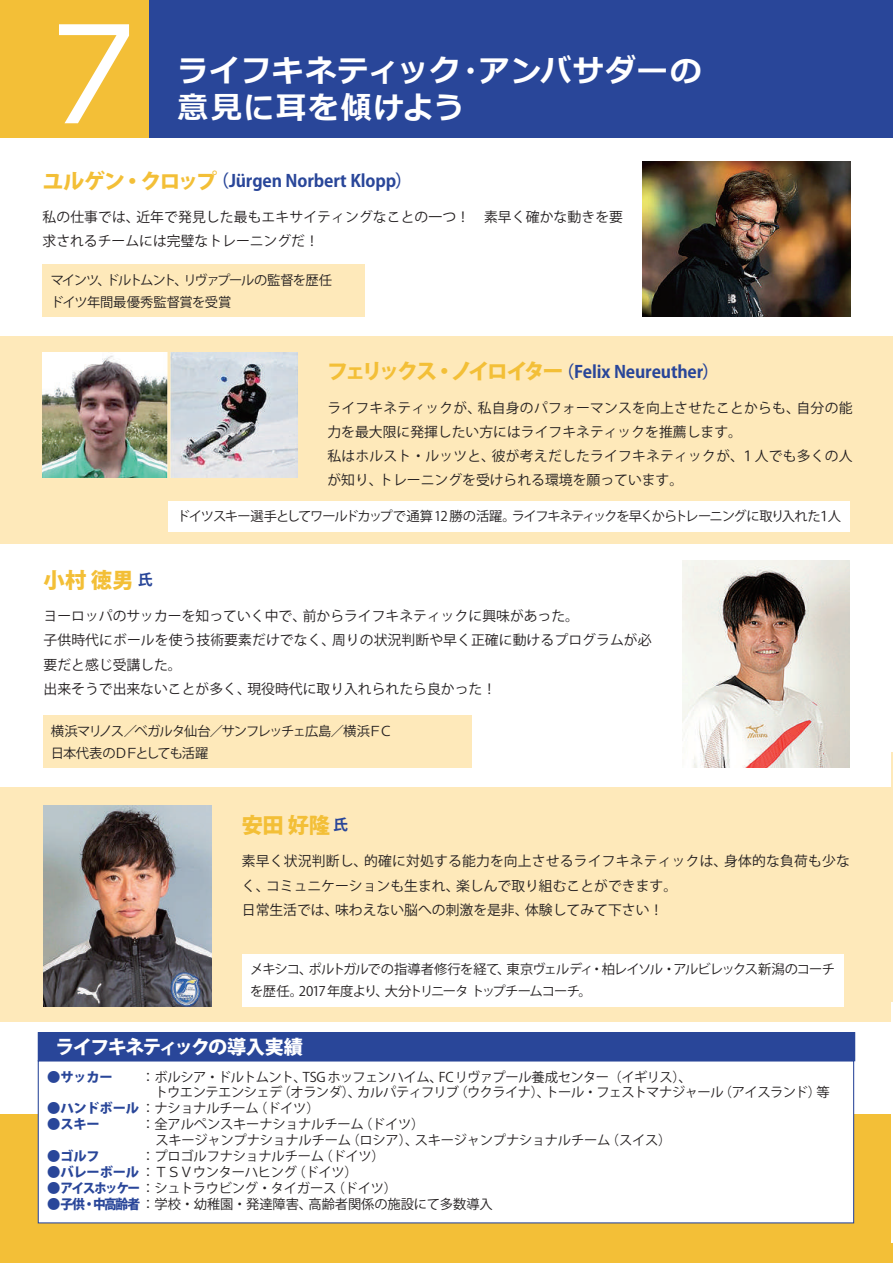
<style>
.page{position:relative;width:893px;height:1263px;background:#fff}
.page>*{position:absolute;margin:0;border:0;box-sizing:border-box;transform-origin:0 0}
.t1{font:125.55px "UD Shin Go NT Pro";color:#fff}
.t2{font:700 30.9px/37px "Meiryo";letter-spacing:.04em;color:#fff}
.t3{font:800 21.3px "Koz Go Pro";letter-spacing:-.005em;color:#f3bf37}
.t4{font:800 19.2px "Koz Go Pro";letter-spacing:-.095em;color:#fff}
.t5{font:700 16.95px "Koz Go Pro";letter-spacing:-.01em;color:#294699}
.t6{font:13.8px/24.2px "Koz Go Pro";color:#231f20}
.t7{font:13.35px/15.9px "Koz Go Pro";letter-spacing:-.035em;color:#231f20}
.t8{font:13.35px/15.9px "Koz Go Pro";letter-spacing:-.015em;color:#231f20}
.t9{font:13.35px/21.8px "Koz Go Pro";letter-spacing:-.07em;color:#231f20}
.t10{font:13.35px "Koz Go Pro";letter-spacing:-.095em;color:#231f20}
.t11{font:13.35px/21.8px "Koz Go Pro";letter-spacing:-.08em;color:#231f20}
.t12{font:13.35px/21.8px "Koz Go Pro";letter-spacing:-.06em;color:#231f20}
.t13{font:13.35px "Koz Go Pro";letter-spacing:-.01em;color:#231f20}
.t14{font:800 13.35px "Koz Go Pro";letter-spacing:-.015em;color:#294699}
.s1{font-weight:800;font-size:21.3px;color:#f3bf37}
.s2{font-weight:700;font-size:14.85px;color:#294699}
.s3{font-weight:800;color:#294699}
.s4{font-weight:400}
</style>
<div class="page">
<div style="left:0;top:1114px;width:893px;height:149px;background:#f3bf37"></div>
<div style="left:0;top:0;width:893px;height:138px;background:#294699"></div>
<div style="left:0;top:0;width:149px;height:138px;background:#f3bf37"></div>
<div style="left:0;top:336px;width:893px;height:208px;background:#fee9ba"></div>
<div style="left:0;top:787px;width:893px;height:235px;background:#fee9ba"></div>
<hr style="left:892px;top:752px;width:1px;height:253px;background:#fee9ba">
<hr style="left:892px;top:1002px;width:1px;height:241px;background:#fff">
<div style="left:43px;top:716px;width:428px;height:52px;background:#fee9ba"></div>
<div style="left:43px;top:265px;width:322px;height:52px;background:#fee9ba"></div>
<img style="left:643px;top:162px;width:207px;height:155px">
<img style="left:682px;top:561px;width:168px;height:207px">
<div style="left:169px;top:501px;width:681px;height:31px;background:#fff"></div>
<img style="left:43px;top:352px;width:255px;height:125px">
<div style="left:242px;top:954px;width:601px;height:52px;background:#fff"></div>
<img style="left:44px;top:806px;width:167px;height:200px">
<div style="left:38px;top:1061px;width:816px;height:162px;background:#fff"></div>
<div style="left:38px;top:1032px;width:817px;height:29px;background:#294699"></div>
<h1 class="t1" style="left:53px;top:-26px;width:84px">7</h1>
<h2 class="t2" style="left:178px;top:54px;width:525px">ライフキネティック・アンバサダーの意見に耳を傾けよう</h2>
<p class="t5" style="left:42px;top:170px;width:371px"><span class="s1">ユルゲン・クロップ</span> （Jürgen Norbert Klopp）</p>
<p class="t6" style="left:43px;top:205px;width:582px">私の仕事では、近年で発見した最もエキサイティングなことの一つ！　素早く確かな動きを要求されるチームには完璧なトレーニングだ！</p>
<p class="t12" style="left:51px;top:269px;width:283px">マインツ、ドルトムント、リヴァプールの監督を歴任ドイツ年間最優秀監督賞を受賞</p>
<p class="t5" style="left:327px;top:360px;width:393px"><span class="s1">フェリックス・ノイロイター</span>（Felix Neureuther）</p>
<p class="t6" style="left:327px;top:396px;width:527px">ライフキネティックが、私自身のパフォーマンスを向上させたことからも、自分の能力を最大限に発揮したい方にはライフキネティックを推薦します。<br>私はホルスト・ルッツと、彼が考えだしたライフキネティックが、１人でも多くの人が知り、トレーニングを受けられる環境を願っています。</p>
<p class="t10" style="left:177px;top:508px;width:666px">ドイツスキー選手としてワールドカップで通算 12 勝の活躍。ライフキネティックを早くからトレーニングに取り入れた１人</p>
<h3 class="t3" style="left:44px;top:566px;width:111px">小村 徳男 <span class="s2">氏</span></h3>
<p class="t6" style="left:44px;top:604px;width:610px">ヨーロッパのサッカーを知っていく中で、前からライフキネティックに興味があった。<br>子供時代にボールを使う技術要素だけでなく、周りの状況判断や早く正確に動けるプログラムが必要だと感じ受講した。<br>出来そうで出来ないことが多く、現役時代に取り入れられたら良かった！</p>
<p class="t11" style="left:51px;top:721px;width:343px">横浜マリノス／ベガルタ仙台／サンフレッチェ広島／横浜ＦＣ日本代表のＤＦとしても活躍</p>
<h3 class="t3" style="left:242px;top:811px;width:108px">安田 好隆 <span class="s2">氏</span></h3>
<p class="t6" style="left:242px;top:849px;width:609px">素早く状況判断し、的確に対処する能力を向上させるライフキネティックは、身体的な負荷も少なく、コミュニケーションも生まれ、楽しんで取り組むことができます。<br>日常生活では、味わえない脳への刺激を是非、体験してみて下さい！</p>
<p class="t9" style="left:250px;top:959px;width:586px">メキシコ、ポルトガルでの指導者修行を経て、東京ヴェルディ・柏レイソル・アルビレックス新潟のコーチを歴任。2017 年度より、大分トリニータ トップチームコーチ。</p>
<h3 class="t4" style="left:56px;top:1034px;width:249px">ライフキネティックの導入実績</h3>
<p class="t14" style="left:47px;top:1068px;width:67px">●サッカー</p>
<p class="t7" style="left:155px;top:1069px;width:676px;text-indent:-13px">：ボルシア・ドルトムント、TSG ホッフェンハイム、FCリヴァプール養成センター（イギリス）、<br>トウエンテエンシェデ（オランダ）、カルパティフリブ（ウクライナ）、トール・フェストマナジャール（アイスランド）等</p>
<p class="t8" style="left:47px;top:1101px;width:274px"><span class="s3">●ハンドボール</span>：ナショナルチーム（ドイツ）</p>
<p class="t14" style="left:47px;top:1116px;width:54px"><span class="s4">●</span>スキー</p>
<p class="t8" style="left:155px;top:1117px;width:518px;text-indent:-14px">：全アルペンスキーナショナルチーム（ドイツ）<br>スキージャンプナショナルチーム（ロシア）、スキージャンプナショナルチーム（スイス）</p>
<p class="t14" style="left:47px;top:1147px;width:54px">●ゴルフ</p>
<p class="t8" style="left:142px;top:1149px;width:245px">：プロゴルフナショナルチーム（ドイツ）</p>
<p class="t7" style="left:47px;top:1165px;width:312px"><span class="s3">●バレーボール</span>：ＴＳＶウンターハヒング（ドイツ）</p>
<p class="t7" style="left:47px;top:1181px;width:351px"><span class="s3">●アイスホッケー</span>：シュトラウビング・タイガース（ドイツ）</p>
<p class="t13" style="left:47px;top:1195px;width:447px"><span class="s3">●子供・中高齢者</span>：学校・幼稚園・発達障害、高齢者関係の施設にて多数導入</p>
</div>
